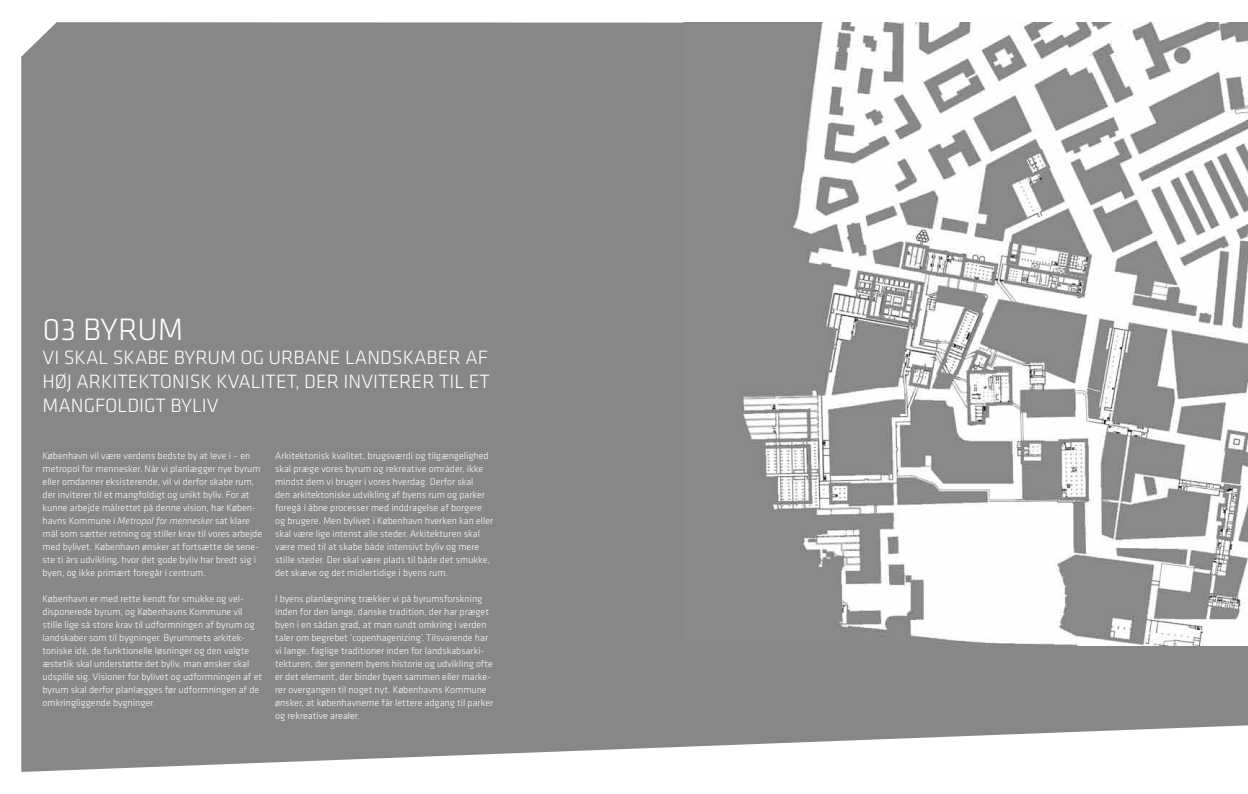
<style>
.page{position:relative;width:1248px;height:794px;background:#fff}
.page>*{position:absolute;margin:0;border:0;box-sizing:border-box;transform-origin:0 0}
.t1{font:300 32.1px "Klavika";letter-spacing:-.005em;color:#fff}
.t2{font:300 20px/24px "Klavika";color:#fff;text-align:justify}
.t3{font:300 10px/13px "Klavika";color:#fff}
.s1{font-style:italic}
</style>
<div class="page">
<div style="left:21px;top:22px;width:1226px;height:750px;background:#868789"></div>
<img style="left:683px;top:22px;width:564px;height:624px">
<h1 class="t1" style="left:43px;top:313px;width:142px">03 BYRUM</h1>
<h2 class="t2" style="left:43px;top:346px;width:449px">VI SKAL SKABE BYRUM OG URBANE LANDSKABER AF HØJ ARKITEKTONISK KVALITET, DER INVITERER TIL ET MANGFOLDIGT BYLIV</h2>
<p class="t3" style="left:43px;top:449px;width:221px">København vil være verdens bedste by at leve i – en metropol for mennesker. Når vi planlægger nye byrum eller omdanner eksisterende, vil vi derfor skabe rum, der inviterer til et mangfoldigt og unikt byliv. For at kunne arbejde målrettet på denne vision, har Køben&shy;havns Kommune i <span class="s1">Metropol for mennesker</span> sat klare mål som sætter retning og stiller krav til vores arbejde med bylivet. København ønsker at fortsætte de sene&shy;ste ti års udvikling, hvor det gode byliv har bredt sig i byen, og ikke primært foregår i centrum.</p>
<p class="t3" style="left:43px;top:592px;width:221px">København er med rette kendt for smukke og vel&shy;disponerede byrum, og Københavns Kommune vil stille lige så store krav til udformningen af byrum og landskaber som til bygninger. Byrummets arkitek&shy;toniske idé, de funktionelle løsninger og den valgte æstetik skal understøtte det byliv, man ønsker skal udspille sig. Visioner for bylivet og udformningen af et byrum skal derfor planlægges før udformningen af de omkringliggende bygninger.</p>
<p class="t3" style="left:275px;top:449px;width:220px">Arkitektonisk kvalitet, brugsværdi og tilgængelighed skal præge vores byrum og rekreative områder, ikke mindst dem vi bruger i vores hverdag. Derfor skal<br>den arkitektoniske udvikling af byens rum og parker foregå i åbne processer med inddragelse af borgere og brugere. Men bylivet i København hverken kan eller skal være lige intenst alle steder. Arkitekturen skal være med til at skabe både intensivt byliv og mere stille steder. Der skal være plads til både det smukke, det skæve og det midlertidige i byens rum.</p>
<p class="t3" style="left:275px;top:592px;width:219px">I byens planlægning trækker vi på byrumsforskning inden for den lange, danske tradition, der har præget byen i en sådan grad, at man rundt omkring i verden taler om begrebet ’copenhagenizing’. Tilsvarende har vi lange, faglige traditioner inden for landskabsarki&shy;tekturen, der gennem byens historie og udvikling ofte er det element, der binder byen sammen eller marke&shy;rer overgangen til noget nyt. Københavns Kommune ønsker, at københavnerne får lettere adgang til parker og rekreative arealer.</p>
</div>
